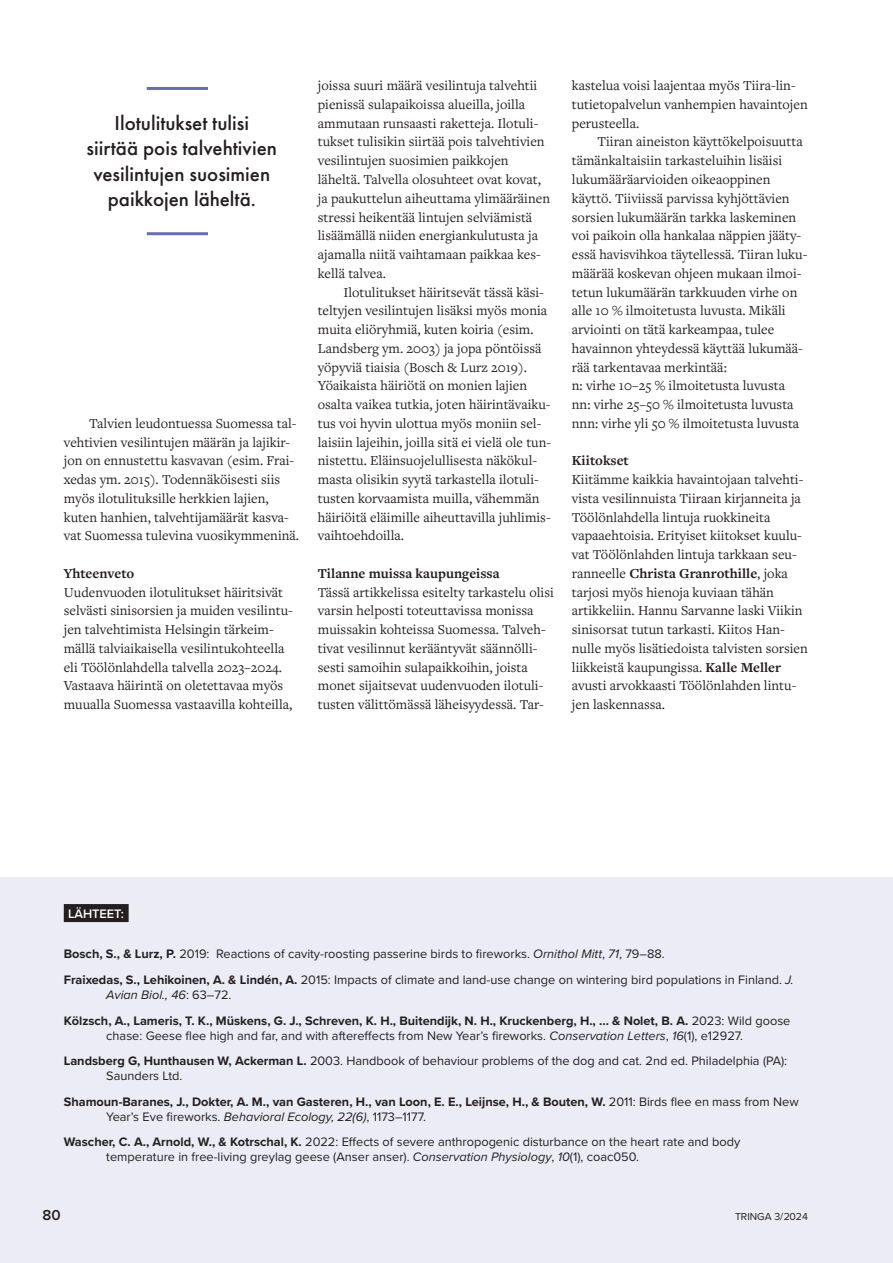
<style>
.page{position:relative;width:893px;height:1263px;background:#fff}
.page>*{position:absolute;margin:0;border:0;box-sizing:border-box;transform-origin:0 0}
.Nosto{font:500 21px/25.5px "Futura PT";color:#231f20;text-align:center}
.t1{font:600 15px "Proxima Nova";color:#231f20}
.LEIPÄTEKSTI{font:14.25px/18.8px "Freight Text Pro";color:#231f20}
.VIITTEET___LÄHTEET{font:12.75px/15px "Proxima Nova";color:#222}
.VIITTEET___LÄHTEET-2{font:12.75px/15px "Proxima Nova";color:#231f20}
.VIITTEET___LÄHTEET-3{font:700 12.75px/15px "Proxima Nova";color:#222;text-align:center}
.VIITTEET___LÄHTEET-4{font:700 12.75px/15px "Proxima Nova";color:#231f20}
.VIITTEET___LÄHTEET_title{font:600 12.75px "Proxima Nova";letter-spacing:-.005em;color:#fff}
.Infotekstit{font:10.5px "Proxima Nova";color:#231f20}
.s1{font-weight:700}
.s2{font-style:italic}
.s3{font-weight:400}
.s4{font-weight:400;font-style:italic}
</style>
<div class="page">
<div style="left:0;top:878px;width:893px;height:385px;background:#ececf7"></div>
<div style="left:64px;top:904px;width:65px;height:18px;background:#231f20"></div>
<hr style="left:147px;top:87px;width:61px;height:3px;background:#686db3">
<hr style="left:147px;top:232px;width:61px;height:3px;background:#686db3">
<p class="Nosto" style="left:87px;top:110px;width:192px">Ilotulitukset tulisi siirtää pois talvehtivien vesilintujen suosimien paikkojen läheltä.</p>
<p class="LEIPÄTEKSTI" style="left:64px;top:413px;width:237px;text-indent:26px">Talvien leudontuessa Suomessa tal&shy;vehtivien vesilintujen määrän ja lajikir&shy;jon on ennustettu kasvavan (esim. Frai&shy;xedas ym. 2015). Todennäköisesti siis myös ilotulituksille herkkien lajien, kuten hanhien, talvehtijamäärät kasva&shy;vat Suomessa tulevina vuosikymmeninä.</p>
<p class="LEIPÄTEKSTI" style="left:64px;top:563px;width:231px"><span class="s1">Yhteenveto<br></span>Uudenvuoden ilotulitukset häiritsivät selvästi sinisorsien ja muiden vesilintu&shy;jen talvehtimista Helsingin tärkeim&shy;mällä talviaikaisella vesilintukohteella eli Töölönlahdella talvella 2023–2024.<br>Vastaava häirintä on oletettavaa myös muualla Suomessa vastaavilla kohteilla,</p>
<p class="LEIPÄTEKSTI" style="left:318px;top:76px;width:221px">joissa suuri määrä vesilintuja talvehtii</p>
<p class="LEIPÄTEKSTI" style="left:318px;top:95px;width:209px">pienissä sulapaikoissa alueilla, joilla</p>
<p class="LEIPÄTEKSTI" style="left:318px;top:113px;width:222px">ammutaan runsaasti raketteja. Ilotuli-</p>
<p class="LEIPÄTEKSTI" style="left:318px;top:132px;width:228px">tukset tulisikin siirtää pois talvehtivien</p>
<p class="LEIPÄTEKSTI" style="left:318px;top:151px;width:192px">vesilintujen suosimien paikkojen</p>
<p class="LEIPÄTEKSTI" style="left:318px;top:170px;width:225px">läheltä. Talvella olosuhteet ovat kovat,</p>
<p class="LEIPÄTEKSTI" style="left:318px;top:188px;width:234px">ja paukuttelun aiheuttama ylimääräinen</p>
<p class="LEIPÄTEKSTI" style="left:318px;top:207px;width:216px">stressi heikentää lintujen selviämistä</p>
<p class="LEIPÄTEKSTI" style="left:318px;top:226px;width:222px">lisäämällä niiden energiankulutusta ja</p>
<p class="LEIPÄTEKSTI" style="left:318px;top:245px;width:224px">ajamalla niitä vaihtamaan paikkaa kes-</p>
<p class="LEIPÄTEKSTI" style="left:318px;top:263px;width:70px">kellä talvea.</p>
<p class="LEIPÄTEKSTI" style="left:343px;top:282px;width:202px">Ilotulitukset häiritsevät tässä käsi-</p>
<p class="LEIPÄTEKSTI" style="left:318px;top:301px;width:231px">teltyjen vesilintujen lisäksi myös monia</p>
<p class="LEIPÄTEKSTI" style="left:318px;top:320px;width:217px">muita eliöryhmiä, kuten koiria (esim.</p>
<p class="LEIPÄTEKSTI" style="left:318px;top:338px;width:225px">Landsberg ym. 2003) ja jopa pöntöissä</p>
<p class="LEIPÄTEKSTI" style="left:318px;top:357px;width:211px">yöpyviä tiaisia (Bosch &amp; Lurz 2019).</p>
<p class="LEIPÄTEKSTI" style="left:318px;top:376px;width:211px">Yöaikaista häiriötä on monien lajien</p>
<p class="LEIPÄTEKSTI" style="left:318px;top:395px;width:234px">osalta vaikea tutkia, joten häirintävaiku-</p>
<p class="LEIPÄTEKSTI" style="left:318px;top:413px;width:225px">tus voi hyvin ulottua myös moniin sel-</p>
<p class="LEIPÄTEKSTI" style="left:318px;top:432px;width:235px">laisiin lajeihin, joilla sitä ei vielä ole tun-</p>
<p class="LEIPÄTEKSTI" style="left:318px;top:451px;width:221px">nistettu. Eläinsuojelullisesta näkökul-</p>
<p class="LEIPÄTEKSTI" style="left:318px;top:470px;width:222px">masta olisikin syytä tarkastella ilotuli-</p>
<p class="LEIPÄTEKSTI" style="left:318px;top:488px;width:223px">tusten korvaamista muilla, vähemmän</p>
<p class="LEIPÄTEKSTI" style="left:318px;top:507px;width:234px">häiriöitä eläimille aiheuttavilla juhlimis-</p>
<p class="LEIPÄTEKSTI" style="left:318px;top:526px;width:88px">vaihtoehdoilla.</p>
<p class="LEIPÄTEKSTI" style="left:318px;top:563px;width:238px"><span class="s1">Tilanne muissa kaupungeissa<br></span>Tässä artikkelissa esitelty tarkastelu olisi varsin helposti toteuttavissa monissa muissakin kohteissa Suomessa. Talveh&shy;tivat vesilinnut kerääntyvät säännölli&shy;sesti samoihin sulapaikkoihin, joista monet sijaitsevat uudenvuoden ilotuli&shy;tusten välittömässä läheisyydessä. Tar-</p>
<p class="LEIPÄTEKSTI" style="left:572px;top:76px;width:225px">kastelua voisi laajentaa myös Tiira-lin-</p>
<p class="LEIPÄTEKSTI" style="left:572px;top:95px;width:237px">tutietopalvelun vanhempien havaintojen</p>
<p class="LEIPÄTEKSTI" style="left:572px;top:113px;width:69px">perusteella.</p>
<p class="LEIPÄTEKSTI" style="left:597px;top:132px;width:207px">Tiiran aineiston käyttökelpoisuutta</p>
<p class="LEIPÄTEKSTI" style="left:572px;top:151px;width:212px">tämänkaltaisiin tarkasteluihin lisäisi</p>
<p class="LEIPÄTEKSTI" style="left:572px;top:170px;width:200px">lukumääräarvioiden oikeaoppinen</p>
<p class="LEIPÄTEKSTI" style="left:572px;top:188px;width:219px">käyttö. Tiiviissä parvissa kyhjöttävien</p>
<p class="LEIPÄTEKSTI" style="left:572px;top:207px;width:226px">sorsien lukumäärän tarkka laskeminen</p>
<p class="LEIPÄTEKSTI" style="left:572px;top:226px;width:231px">voi paikoin olla hankalaa näppien jääty-</p>
<p class="LEIPÄTEKSTI" style="left:572px;top:245px;width:237px">essä havisvihkoa täytellessä. Tiiran luku-</p>
<p class="LEIPÄTEKSTI" style="left:572px;top:263px;width:231px">määrää koskevan ohjeen mukaan ilmoi-</p>
<p class="LEIPÄTEKSTI" style="left:572px;top:282px;width:227px">tetun lukumäärän tarkkuuden virhe on</p>
<p class="LEIPÄTEKSTI" style="left:572px;top:301px;width:215px">alle 10 % ilmoitetusta luvusta. Mikäli</p>
<p class="LEIPÄTEKSTI" style="left:572px;top:320px;width:204px">arviointi on tätä karkeampaa, tulee</p>
<p class="LEIPÄTEKSTI" style="left:572px;top:338px;width:233px">havainnon yhteydessä käyttää lukumää-</p>
<p class="LEIPÄTEKSTI" style="left:572px;top:357px;width:156px">rää tarkentavaa merkintää:</p>
<p class="LEIPÄTEKSTI" style="left:572px;top:376px;width:215px">n: virhe 10–25 % ilmoitetusta luvusta</p>
<p class="LEIPÄTEKSTI" style="left:572px;top:395px;width:223px">nn: virhe 25–50 % ilmoitetusta luvusta</p>
<p class="LEIPÄTEKSTI" style="left:572px;top:413px;width:229px">nnn: virhe yli 50 % ilmoitetusta luvusta</p>
<p class="LEIPÄTEKSTI" style="left:572px;top:451px;width:238px"><span class="s1">Kiitokset<br></span>Kiitämme kaikkia havaintojaan talvehti&shy;vista vesilinnuista Tiiraan kirjanneita ja Töölönlahdella lintuja ruokkineita vapaaehtoisia. Erityiset kiitokset kuulu&shy;vat Töölönlahden lintuja tarkkaan seu&shy;ranneelle <span class="s1">Christa Granrothille</span>, joka tarjosi myös hienoja kuviaan tähän artikkeliin. Hannu Sarvanne laski Viikin sinisorsat tutun tarkasti. Kiitos Han&shy;nulle myös lisätiedoista talvisten sorsien liikkeistä kaupungissa. <span class="s1">Kalle Meller </span>avusti arvokkaasti Töölönlahden lintu&shy;jen laskennassa.</p>
<p class="VIITTEET___LÄHTEET_title" style="left:68px;top:904px;width:57px">LÄHTEET:</p>
<p class="VIITTEET___LÄHTEET" style="left:64px;top:946px;width:602px"><span class="s1">Bosch, S., &amp; Lurz, P.</span> 2019: Reactions of cavity-roosting passerine birds to fireworks. <span class="s2">Ornithol Mitt</span>, <span class="s2">71</span>, 79–88.</p>
<p class="VIITTEET___LÄHTEET-2" style="left:106px;top:972px;width:689px;text-indent:-43px"><span class="s1">Fraixedas, S., Lehikoinen, A. &amp; Lindén, A.</span> 2015: Impacts of climate and land-use change on wintering bird populations in Finland. <span class="s2">J.<br>Avian Biol., 46</span>: 63–72.</p>
<p class="VIITTEET___LÄHTEET-3" style="left:64px;top:1012px;width:728px">Kölzsch, A., Lameris, T. K., Müskens, G. J., Schreven, K. H., Buitendijk, N. H., Kruckenberg, H., ... &amp; Nolet, B. A. <span class="s3">2023: Wild goose chase: Geese flee high and far, and with aftereffects from New Year’s fireworks.</span> <span class="s4">Conservation Letters</span><span class="s3">,</span> <span class="s4">16</span><span class="s3">(1), e12927.</span></p>
<p class="VIITTEET___LÄHTEET-2" style="left:106px;top:1053px;width:682px;text-indent:-43px"><span class="s1">Landsberg G, Hunthausen W, Ackerman L.</span> 2003. Handbook of behaviour problems of the dog and cat. 2nd ed. Philadelphia (PA):<br>Saunders Ltd.</p>
<p class="VIITTEET___LÄHTEET-4" style="left:106px;top:1094px;width:694px;text-indent:-43px">Shamoun-Baranes, J., Dokter, A. M., van Gasteren, H., van Loon, E. E., Leijnse, H., &amp; Bouten, W. <span class="s3">2011: Birds flee en mass from New<br>Year’s Eve fireworks.</span> <span class="s4">Behavioral Ecology, 22(6)</span><span class="s3">, 1173–1177.</span></p>
<p class="VIITTEET___LÄHTEET" style="left:106px;top:1134px;width:636px;text-indent:-43px"><span class="s1">Wascher, C. A., Arnold, W., &amp; Kotrschal, K.</span> 2022: Effects of severe anthropogenic disturbance on the heart rate and body temperature in free-living greylag geese (Anser anser). <span class="s2">Conservation Physiology</span>, <span class="s2">10</span>(1), coac050.</p>
<p class="t1" style="left:43px;top:1204px;width:20px">80</p>
<p class="Infotekstit" style="left:735px;top:1209px;width:74px">TRINGA 3/ 2024</p>
</div>
